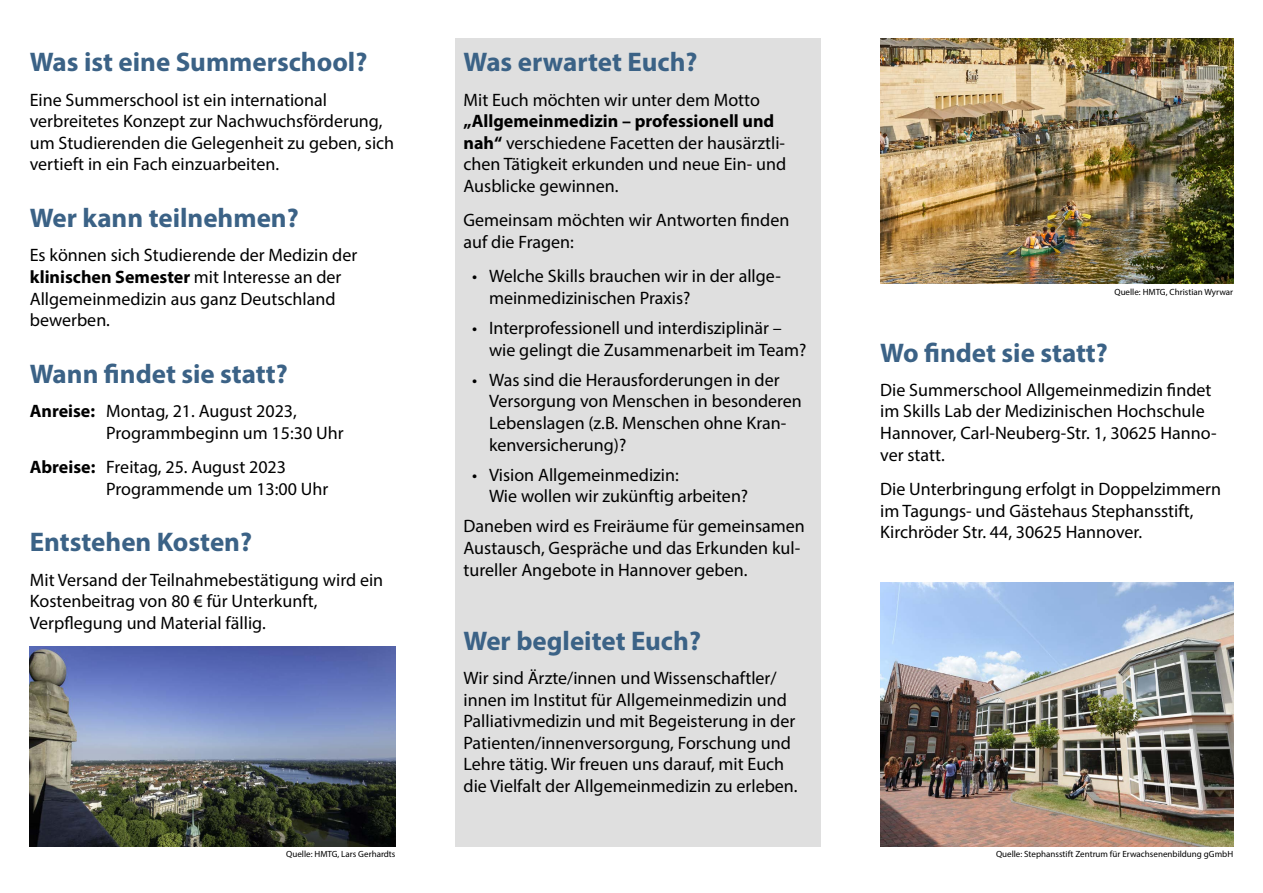
<style>
.page{position:relative;width:1263px;height:893px;background:#fff}
.page>*{position:absolute;margin:0;border:0;box-sizing:border-box;transform-origin:0 0}
.t1{font:700 27px "Myriad Pro";color:#3b6286}
.t2{font:18px/21.6px "Myriad Pro";color:#000}
.t3{font:9px "Myriad Pro";color:#000}
.s1{font-weight:700}
</style>
<div class="page">
<div style="left:455px;top:38px;width:366px;height:809px;background:#dfdfdf"></div>
<img style="left:880px;top:583px;width:353px;height:263px">
<img style="left:880px;top:38px;width:353px;height:246px">
<img style="left:30px;top:646px;width:365px;height:200px">
<h1 class="t1" style="left:30px;top:45px;width:339px">Was ist eine Summerschool?</h1>
<p class="t2" style="left:30px;top:89px;width:366px">Eine Summerschool ist ein international verbreitetes Konzept zur Nachwuchsförderung, um Studierenden die Gelegenheit zu geben, sich vertieft in ein Fach einzuarbeiten.</p>
<h1 class="t1" style="left:30px;top:200px;width:270px">Wer kann teilnehmen?</h1>
<p class="t2" style="left:30px;top:244px;width:329px">Es können sich Studierende der Medizin der <span class="s1">klinischen Semester</span> mit Interesse an der Allgemeinmedizin aus ganz Deutschland bewerben.</p>
<h1 class="t1" style="left:30px;top:356px;width:259px">Wann findet sie statt?</h1>
<p class="t2" style="left:106px;top:400px;width:239px;text-indent:-77px"><span class="s1">Anreise:</span> Montag, 21. August 2023,<br>Programmbeginn um 15:30 Uhr</p>
<p class="t2" style="left:106px;top:456px;width:224px;text-indent:-77px"><span class="s1">Abreise:</span> Freitag, 25. August 2023<br>Programmende um 13:00 Uhr</p>
<h1 class="t1" style="left:30px;top:525px;width:224px">Entstehen Kosten?</h1>
<p class="t2" style="left:30px;top:569px;width:355px">Mit Versand der Teilnahmebestätigung wird ein<br>Kostenbeitrag von 80 € für Unterkunft,<br>Verpflegung und Material fällig.</p>
<h1 class="t1" style="left:463px;top:45px;width:235px">Was erwartet Euch?</h1>
<p class="t2" style="left:463px;top:89px;width:298px">Mit Euch möchten wir unter dem Motto</p>
<p class="t2" style="left:463px;top:110px;width:324px"><span class="s1">„Allgemeinmedizin – professionell und nah“</span> verschiedene Facetten der hausärztli&shy;chen Tätigkeit erkunden und neue Ein- und Ausblicke gewinnen.</p>
<p class="t2" style="left:463px;top:209px;width:327px">Gemeinsam möchten wir Antworten finden auf die Fragen:</p>
<p class="t2" style="left:489px;top:265px;width:293px;text-indent:-17px">• Welche Skills brauchen wir in der allge&shy;meinmedizinischen Praxis?</p>
<p class="t2" style="left:489px;top:317px;width:319px;text-indent:-17px">• Interprofessionell und interdisziplinär – wie gelingt die Zusammenarbeit im Team?</p>
<p class="t2" style="left:489px;top:369px;width:314px;text-indent:-17px">• Was sind die Herausforderungen in der Versorgung von Menschen in besonderen Lebenslagen (z.B. Menschen ohne Kran&shy;kenversicherung)?</p>
<p class="t2" style="left:489px;top:464px;width:261px;text-indent:-17px">• Vision Allgemeinmedizin:<br>Wie wollen wir zukünftig arbeiten?</p>
<p class="t2" style="left:463px;top:515px;width:343px">Daneben wird es Freiräume für gemeinsamen<br>Austausch, Gespräche und das Erkunden kul&shy;tureller Angebote in Hannover geben.</p>
<h1 class="t1" style="left:463px;top:623px;width:239px">Wer begleitet Euch?</h1>
<p class="t2" style="left:463px;top:667px;width:336px">Wir sind Ärzte/innen und Wissenschaftler/ innen im Institut für Allgemeinmedizin und Palliativmedizin und mit Begeisterung in der Patienten/innenversorgung, Forschung und Lehre tätig. Wir freuen uns darauf, mit Euch die Vielfalt der Allgemeinmedizin zu erleben.</p>
<p class="t3" style="left:1114px;top:286px;width:120px">Quelle: HMTG, Christian Wyrwar</p>
<h1 class="t1" style="left:880px;top:335px;width:229px">Wo findet sie statt?</h1>
<p class="t2" style="left:880px;top:379px;width:338px">Die Summerschool Allgemeinmedizin findet im Skills Lab der Medizinischen Hochschule Hannover, Carl-Neuberg-Str. 1, 30625 Hanno&shy;ver statt.</p>
<p class="t2" style="left:880px;top:478px;width:342px">Die Unterbringung erfolgt in Doppelzimmern im Tagungs- und Gästehaus Stephansstift,<br>Kirchröder Str. 44, 30625 Hannover.</p>
<p class="t3" style="left:286px;top:849px;width:111px">Quelle: HMTG, Lars Gerhardts</p>
<p class="t3" style="left:996px;top:849px;width:239px">Quelle: Stephansstift Zentrum für Erwachsenenbildung gGmbH</p>
</div>
